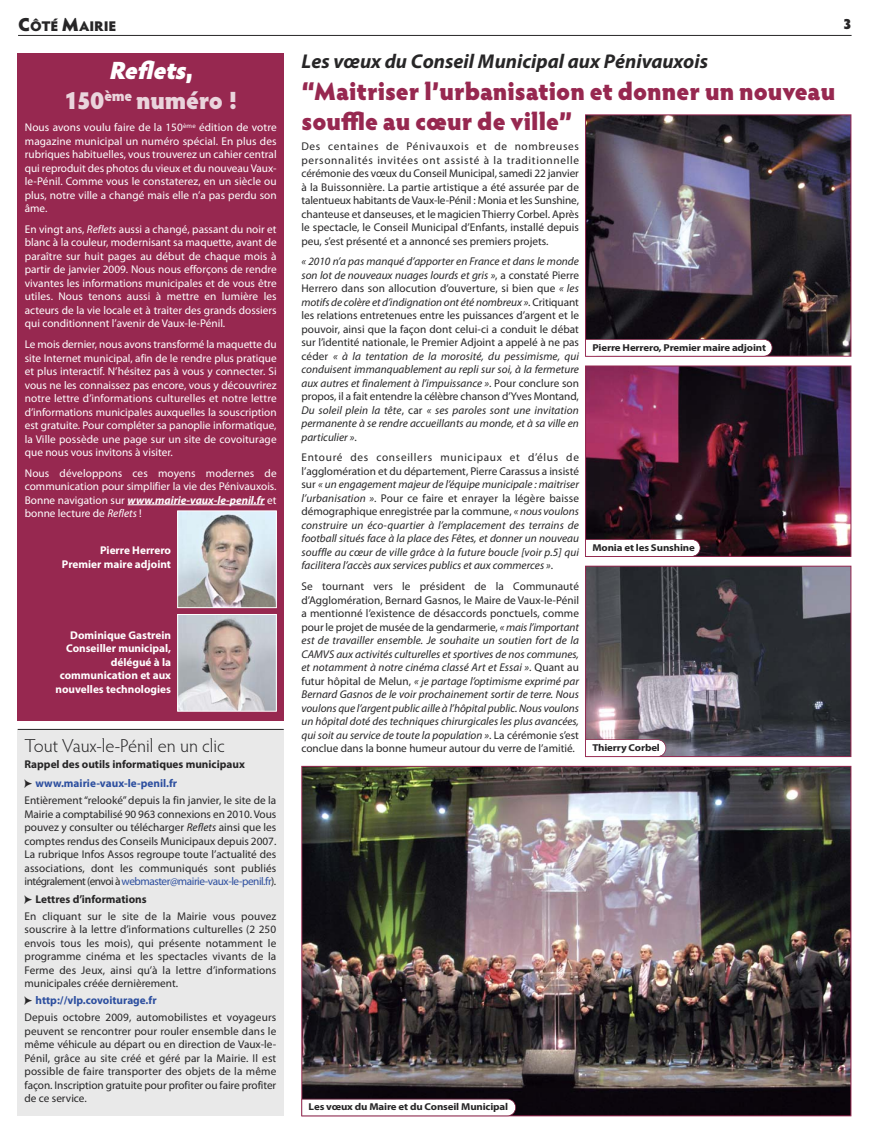
<style>
.page{position:relative;width:869px;height:1134px;background:#fff}
.page>*{position:absolute;margin:0;border:0;box-sizing:border-box;transform-origin:0 0}
.t1{font:900 25px/30px "Hypatia Sans Pro";color:#972850}
.t2{font:900 25px/30px "Hypatia Sans Pro";letter-spacing:-.015em;color:#ead4dc;text-align:center}
.t3{font:italic 700 20px "Myriad Pro";color:#272627}
.t4{font:300 18.75px "Hypatia Sans Pro";color:#272627}
.t5{font:900 15px "Hypatia Sans Pro";color:#272627}
.t6{font:900 14px "Hypatia Sans Pro";letter-spacing:-.01em;color:#272627}
.t7{font:italic 11.25px/13.5px "Myriad Pro";color:#272627;text-align:justify}
.t8{font:11.25px/13.5px "Myriad Pro";color:#272627;text-align:justify}
.t9{font:11.25px/13.5px "Myriad Pro";color:#fff;text-align:justify}
.t10{font:700 11.25px/13.5px "Myriad Pro";color:#fff;text-align:right}
.t11{font:700 11.25px/19px "Myriad Pro";color:#272627}
.t12{font:700 10px "Myriad Pro";letter-spacing:-.015em;color:#272627;scale:1.09 1}
.s1{font-size:18.75px}
.s2{font-style:italic;color:#fff}
.s3{color:#fff}
.s4{font-style:italic}
.s5{font-weight:700;font-style:italic}
.s6{font-family:"Pointers";font-weight:400}
.s7{color:#2d4f9f}
.s8{font-family:"Pointers"}
.s9{font-weight:700}
.s10{font-weight:700;color:#2d4f9f}
.s11{font-style:normal}
</style>
<div class="page">
<hr style="left:18px;top:35px;width:833px;height:1px;background:#272627">
<div style="left:18px;top:729px;width:265px;height:387px;background:#e9e9e9"></div>
<hr style="left:18px;top:729px;width:265px;height:1px;background:#272627">
<img style="left:303px;top:768px;width:545px;height:346px">
<div style="left:18px;top:53px;width:265px;height:668px;background:#972850"></div>
<svg style="left:302px;top:1099px;width:214px;height:17px"></svg>
<hr style="left:127px;top:504px;width:137px;height:1px;background:#fff">
<img style="left:179px;top:513px;width:95px;height:93px">
<div style="left:177px;top:511px;width:99px;height:97px;border:1px solid #fff"></div>
<img style="left:179px;top:616px;width:95px;height:93px">
<div style="left:177px;top:614px;width:99px;height:97px;border:1px solid #fff"></div>
<img style="left:587px;top:568px;width:261px;height:187px">
<div style="left:585px;top:566px;width:265px;height:191px;border:1px solid #972850"></div>
<img style="left:587px;top:368px;width:261px;height:187px">
<div style="left:585px;top:366px;width:265px;height:191px;border:1px solid #972850"></div>
<img style="left:587px;top:117px;width:261px;height:237px">
<div style="left:585px;top:115px;width:265px;height:241px;border:1px solid #972850"></div>
<svg style="left:585px;top:339px;width:187px;height:17px"></svg>
<svg style="left:585px;top:539px;width:115px;height:18px"></svg>
<svg style="left:585px;top:739px;width:81px;height:18px"></svg>
<p class="t6" style="left:18px;top:18px;width:100px"><span class="s1">C</span>ÔTÉ <span class="s1">M</span>AIRIE</p>
<h3 class="t5" style="left:842px;top:15px;width:10px">3</h3>
<h1 class="t2" style="left:64px;top:55px;width:175px"><span class="s2">Reflets</span><span class="s3">,<br></span>150<sup>ème</sup> numéro !</h1>
<p class="t9" style="left:25px;top:122px;width:253px">Nous avons voulu faire de la 150<sup>ème</sup> édition de votre magazine municipal un numéro spécial. En plus des rubriques habituelles, vous trouverez un cahier central qui reproduit des photos du vieux et du nouveau Vaux&shy;le-Pénil. Comme vous le constaterez, en un siècle ou plus, notre ville a changé mais elle n’a pas perdu son âme.</p>
<p class="t9" style="left:25px;top:223px;width:253px">En vingt ans, <span class="s4">Reflets</span> aussi a changé, passant du noir et blanc à la couleur, modernisant sa maquette, avant de paraître sur huit pages au début de chaque mois à partir de janvier 2009. Nous nous efforçons de rendre vivantes les informations municipales et de vous être utiles. Nous tenons aussi à mettre en lumière les acteurs de la vie locale et à traiter des grands dossiers qui conditionnent l’avenir de Vaux-le-Pénil.</p>
<p class="t9" style="left:25px;top:338px;width:253px">Le mois dernier, nous avons transformé la maquette du site Internet municipal, afin de le rendre plus pratique et plus interactif. N’hésitez pas à vous y connecter. Si vous ne les connaissez pas encore, vous y découvrirez notre lettre d’informations culturelles et notre lettre d’informations municipales auxquelles la souscription est gratuite. Pour compléter sa panoplie informatique, la Ville possède une page sur un site de covoiturage que nous vous invitons à visiter.</p>
<p class="t9" style="left:25px;top:467px;width:253px">Nous développons ces moyens modernes de communication pour simplifier la vie des Pénivauxois.<br>Bonne navigation sur <span class="s5">www.mairie-vaux-le-penil.fr</span> et bonne lecture de <span class="s4">Reflets</span> !</p>
<p class="t10" style="left:62px;top:545px;width:111px">Pierre Herrero<br>Premier maire adjoint</p>
<p class="t10" style="left:55px;top:629px;width:117px">Dominique Gastrein<br>Conseiller municipal, délégué à la communication et aux nouvelles technologies</p>
<h3 class="t4" style="left:24px;top:739px;width:202px">Tout Vaux-le-Pénil en un clic</h3>
<p class="t11" style="left:24px;top:756px;width:222px">Rappel des outils informatiques municipaux<br><span class="s6">C</span> <span class="s7">www.mairie-vaux-le-penil.fr</span></p>
<p class="t8" style="left:24px;top:795px;width:253px">Entièrement “relooké” depuis la fin janvier, le site de la Mairie a comptabilisé 90 963 connexions en 2010. Vous pouvez y consulter ou télécharger <span class="s4">Reflets</span> ainsi que les comptes rendus des Conseils Municipaux depuis 2007.<br>La rubrique Infos Assos regroupe toute l’actualité des associations, dont les communiqués sont publiés intégralement (envoi à <span class="s7">webmaster@mairie-vaux-le-penil.fr</span>).</p>
<p class="t8" style="left:24px;top:891px;width:253px;line-height:17px"><span class="s8">C</span> <span class="s9">Lettres d’informations<br></span>En cliquant sur le site de la Mairie vous pouvez</p>
<p class="t8" style="left:24px;top:923px;width:253px">souscrire à la lettre d’informations culturelles (2 250 envois tous les mois), qui présente notamment le programme cinéma et les spectacles vivants de la Ferme des Jeux, ainsi qu’à la lettre d’informations municipales créée dernièrement.</p>
<p class="t8" style="left:24px;top:993px;width:253px;line-height:17px"><span class="s8">C</span> <span class="s10">http://vlp.covoiturage.fr<br></span>Depuis octobre 2009, automobilistes et voyageurs</p>
<p class="t8" style="left:24px;top:1025px;width:253px">peuvent se rencontrer pour rouler ensemble dans le même véhicule au départ ou en direction de Vaux-le-Pénil, grâce au site créé et géré par la Mairie. Il est possible de faire transporter des objets de la même façon. Inscription gratuite pour profiter ou faire profiter de ce service.</p>
<h2 class="t3" style="left:301px;top:50px;width:408px">Les vœux du Conseil Municipal aux Pénivauxois</h2>
<h1 class="t1" style="left:301px;top:76px;width:535px">“Maitriser l’urbanisation et donner un nouveau souffle au cœur de ville”</h1>
<p class="t8" style="left:301px;top:141px;width:279px">Des centaines de Pénivauxois et de nombreuses personnalités invitées ont assisté à la traditionnelle cérémonie des vœux du Conseil Municipal, samedi 22 janvier à la Buissonnière. La partie artistique a été assurée par de talentueux habitants de Vaux-le-Pénil : Monia et les Sunshine, chanteuse et danseuses, et le magicien Thierry Corbel. Après le spectacle, le Conseil Municipal d’Enfants, installé depuis peu, s’est présenté et a annoncé ses premiers projets.</p>
<p class="t7" style="left:301px;top:256px;width:279px">« 2010 n’a pas manqué d’apporter en France et dans le monde son lot de nouveaux nuages lourds et gris »<span class="s11">, a constaté Pierre Herrero dans son allocution d’ouverture, si bien que</span> « les motifs de colère et d’indignation ont été nombreux »<span class="s11">. Critiquant les relations entretenues entre les puissances d’argent et le pouvoir, ainsi que la façon dont celui-ci a conduit le débat sur l’identité nationale, le Premier Adjoint a appelé à ne pas céder</span> « à la tentation de la morosité, du pessimisme, qui conduisent immanquablement au repli sur soi, à la fermeture aux autres et finalement à l’impuissance »<span class="s11">. Pour conclure son propos, il a fait entendre la célèbre chanson d’Yves Montand, </span>Du soleil plein la tête<span class="s11">, car</span> « ses paroles sont une invitation permanente à se rendre accueillants au monde, et à sa ville en particulier »<span class="s11">.</span></p>
<p class="t7" style="left:301px;top:452px;width:279px"><span class="s11">Entouré des conseillers municipaux et d’élus de l’agglomération et du département, Pierre Carassus a insisté sur</span> « un engagement majeur de l’équipe municipale : maitriser l’urbanisation »<span class="s11">. Pour ce faire et enrayer la légère baisse démographique enregistrée par la commune,</span> « nous voulons construire un éco-quartier à l’emplacement des terrains de football situés face à la place des Fêtes, et donner un nouveau souffle au cœur de ville grâce à la future boucle [voir p.5] qui facilitera l’accès aux services publics et aux commerces »<span class="s11">.</span></p>
<p class="t7" style="left:301px;top:580px;width:279px"><span class="s11">Se tournant vers le président de la Communauté d’Agglomération, Bernard Gasnos, le Maire de Vaux-le-Pénil a mentionné l’existence de désaccords ponctuels, comme pour le projet de musée de la gendarmerie,</span> « mais l’important est de travailler ensemble. Je souhaite un soutien fort de la CAMVS aux activités culturelles et sportives de nos communes, et notamment à notre cinéma classé Art et Essai »<span class="s11">. Quant au futur hôpital de Melun,</span> « je partage l’optimisme exprimé par Bernard Gasnos de le voir prochainement sortir de terre. Nous voulons que l’argent public aille à l’hôpital public. Nous voulons un hôpital doté des techniques chirurgicales les plus avancées, qui soit au service de toute la population »<span class="s11">. La cérémonie s’est conclue dans la bonne humeur autour du verre de l’amitié.</span></p>
<p class="t12" style="left:592px;top:344px;width:161px">Pierre Herrero, Premier maire adjoint</p>
<p class="t12" style="left:592px;top:544px;width:95px">Monia et les Sunshine</p>
<p class="t12" style="left:592px;top:744px;width:63px">Thierry Corbel</p>
<p class="t12" style="left:308px;top:1103px;width:184px">Les vœux du Maire et du Conseil Municipal</p>
</div>
